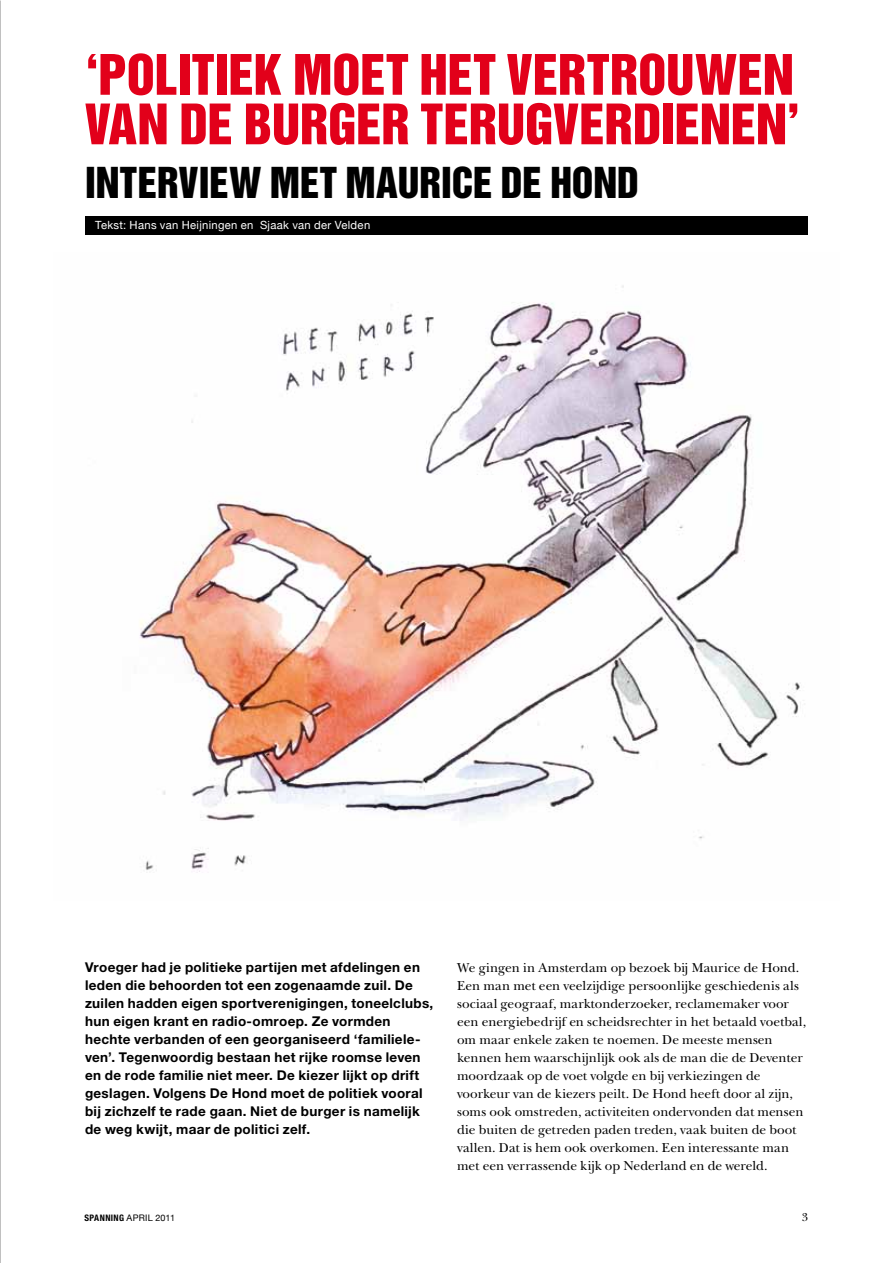
<style>
.page{position:relative;width:893px;height:1263px;background:#fff}
.page>*{position:absolute;margin:0;border:0;box-sizing:border-box;transform-origin:0 0}
.t1{font:51px/49.5px "Helvetica Inserat LT Std";letter-spacing:-.005em;color:#e2001a;text-align:right}
.t2{font:39px "Helvetica Inserat LT Std";color:#000}
.t3{font:13.5px/18px "New Baskerville Std";color:#000}
.t4{font:700 13.5px/18px "Helvetica Neue LT Std";letter-spacing:.025em;color:#000}
.t5{font:12px "New Baskerville Std";color:#000}
.t6{font:11.25px "Helvetica Neue";letter-spacing:.03em;color:#fff}
.t7{font:9px "Helvetica Neue";letter-spacing:.02em;color:#000}
.s1{font-family:"Helvetica Neue LT Std";font-weight:700;font-stretch:condensed}
</style>
<div class="page">
<div style="left:85px;top:216px;width:723px;height:18px;background:#000"></div>
<img style="left:139px;top:285px;width:665px;height:588px">
<h1 class="t1" style="left:85px;top:51px;width:587px">‘POLITIEK MOET HET VERTROUW</h1>
<h1 class="t1" style="left:85px;top:51px;width:717px">EN<br>VAN DE BURGER TERUGVERDIENEN’</h1>
<h2 class="t2" style="left:85px;top:159px;width:555px">INTERVIEW MET MAURICE DE HOND</h2>
<p class="t6" style="left:95px;top:218px;width:277px">Tekst: Hans van Heijningen en Sjaak van der Velden</p>
<p class="t4" style="left:85px;top:958px;width:350px">Vroeger had je politieke partijen met afdelingen en leden die behoorden tot een zogenaamde zuil. De zuilen hadden eigen sportverenigingen, toneelclubs, hun eigen krant en radio-omroep. Ze vormden hechte verbanden of een georganiseerd ‘familiele&shy;ven’. Tegenwoordig bestaan het rijke roomse leven en de rode familie niet meer. De kiezer lijkt op drift geslagen. Volgens De Hond moet de politiek vooral bij zichzelf te rade gaan. Niet de burger is namelijk de weg kwijt, maar de politici zelf.</p>
<p class="t3" style="left:457px;top:959px;width:351px">We gingen in Amsterdam op bezoek bij Maurice de Hond.<br>Een man met een veelzijdige persoonlijke geschiedenis als sociaal geograaf, marktonderzoeker, reclamemaker voor een energiebedrijf en scheidsrechter in het betaald voetbal, om maar enkele zaken te noemen. De meeste mensen kennen hem waarschijnlijk ook als de man die de Deventer moordzaak op de voet volgde en bij verkiezingen de voorkeur van de kiezers peilt. De Hond heeft door al zijn, soms ook omstreden, activiteiten ondervonden dat mensen die buiten de getreden paden treden, vaak buiten de boot vallen. Dat is hem ook overkomen. Een interessante man met een verrassende kijk op Nederland en de wereld.</p>
<p class="t7" style="left:84px;top:1212px;width:92px"><span class="s1">SPANNING</span> april 2011</p>
<p class="t5" style="left:802px;top:1210px;width:8px">3</p>
</div>
